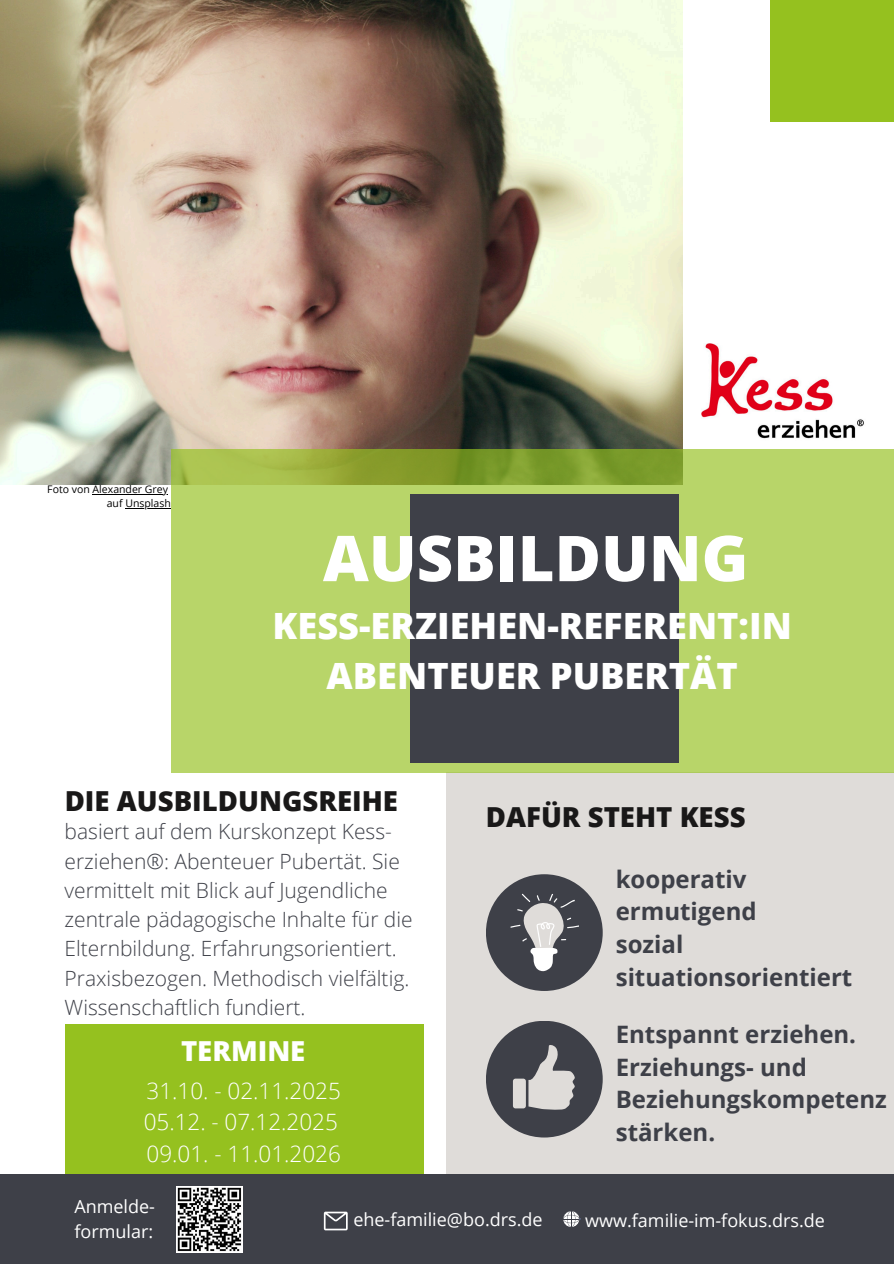
<style>
.page{position:relative;width:894px;height:1264px;background:#fff}
.page>*{position:absolute;margin:0;border:0;box-sizing:border-box;transform-origin:0 0}
.t1{font:800 63.15px "Open Sans";color:#fff}
.t2{font:800 36.15px/50.7px "Open Sans";color:#fff;text-align:center}
.t3{font:800 27.6px "Open Sans";color:#191818}
.t4{font:800 27.6px "Open Sans";color:#fff}
.t5{font:700 24px/32.7px "Open Sans";color:#3e4048}
.t6{font:300 22.5px/31.5px "Open Sans";color:#fff}
.t7{font:300 21px/29.2px "Open Sans";color:#3e4048}
.t8{font:18px "Open Sans";color:#fff}
.t9{font:10.5px "Open Sans";color:#000}
</style>
<div class="page">
<img style="left:0;top:0;width:682px;height:484px">
<div style="left:769px;top:0;width:124px;height:122px;background:#95c11f"></div>
<div style="left:446px;top:772px;width:447px;height:402px;background:#dfdcd9"></div>
<div style="left:65px;top:1024px;width:358px;height:150px;background:#95c11f"></div>
<div style="left:0;top:1174px;width:893px;height:89px;background:#3e4048"></div>
<svg style="left:171px;top:449px;width:722px;height:323px;background:#b2cf63"></svg>
<svg style="left:324px;top:1211px;width:23px;height:19px"></svg>
<svg style="left:563px;top:1211px;width:16px;height:16px"></svg>
<div style="left:486px;top:874px;width:116px;height:116px;background:#3e4048;border-radius:50%"></div>
<div style="left:486px;top:1020px;width:116px;height:117px;background:#3e4048;border-radius:50%"></div>
<svg style="left:528px;top:1045px;width:46px;height:65px"></svg>
<div style="left:513px;top:1078px;width:12px;height:30px;background:#dfdcd9;border-radius:3px"></div>
<svg style="left:510px;top:893px;width:69px;height:78px"></svg>
<img style="left:701px;top:343px;width:163px;height:96px">
<div style="left:410px;top:494px;width:268px;height:268px;background:#3e4048"></div>
<img style="left:176px;top:1186px;width:67px;height:66px">
<hr style="left:93px;top:494px;width:75px;height:1px;background:#000">
<hr style="left:125px;top:508px;width:46px;height:1px;background:#000">
<h4 class="t9" style="left:47px;top:482px;width:122px">Foto von Alexander Grey</h4>
<p class="t9" style="left:107px;top:496px;width:66px">auf Unsplash</p>
<p class="t1" style="left:323px;top:513px;width:427px">AUSBILDUNG</p>
<p class="t2" style="left:272px;top:599px;width:520px">KESS-ERZIEHEN-REFERENT:IN<br>ABENTEUER PUBERTÄT</p>
<p class="t3" style="left:65px;top:781px;width:334px">DIE AUSBILDUNGSREIHE</p>
<h3 class="t7" style="left:65px;top:816px;width:349px">basiert auf dem Kurskonzept Kess&shy;erziehen®: Abenteuer Pubertät. Sie vermittelt mit Blick auf Jugendliche zentrale pädagogische Inhalte für die Elternbildung. Erfahrungsorientiert.<br>Praxisbezogen. Methodisch vielfältig.<br>Wissenschaftlich fundiert.</h3>
<p class="t4" style="left:181px;top:1031px;width:126px">TERMINE</p>
<h1 class="t6" style="left:144px;top:1074px;width:199px">31.10. - 02.11.2025<br>05.12. - 07.12.2025<br>09.01. - 11.01.2026</h1>
<h2 class="t3" style="left:486px;top:798px;width:261px">DAFÜR STEHT KESS</h2>
<h6 class="t5" style="left:615px;top:861px;width:238px">kooperativ ermutigend<br>sozial situationsorientiert</h6>
<p class="t5" style="left:615px;top:1017px;width:272px">Entspannt erziehen.<br>Erziehungs- und<br>Beziehungskompetenz stärken.</p>
<h3 class="t8" style="left:74px;top:1194px;width:82px">Anmelde-</h3>
<h5 class="t8" style="left:74px;top:1218px;width:80px">formular:</h5>
<h3 class="t8" style="left:353px;top:1206px;width:191px">ehe-familie@bo.drs.de</h3>
<p class="t8" style="left:585px;top:1207px;width:241px">www.familie-im-fokus.drs.de</p>
</div>
